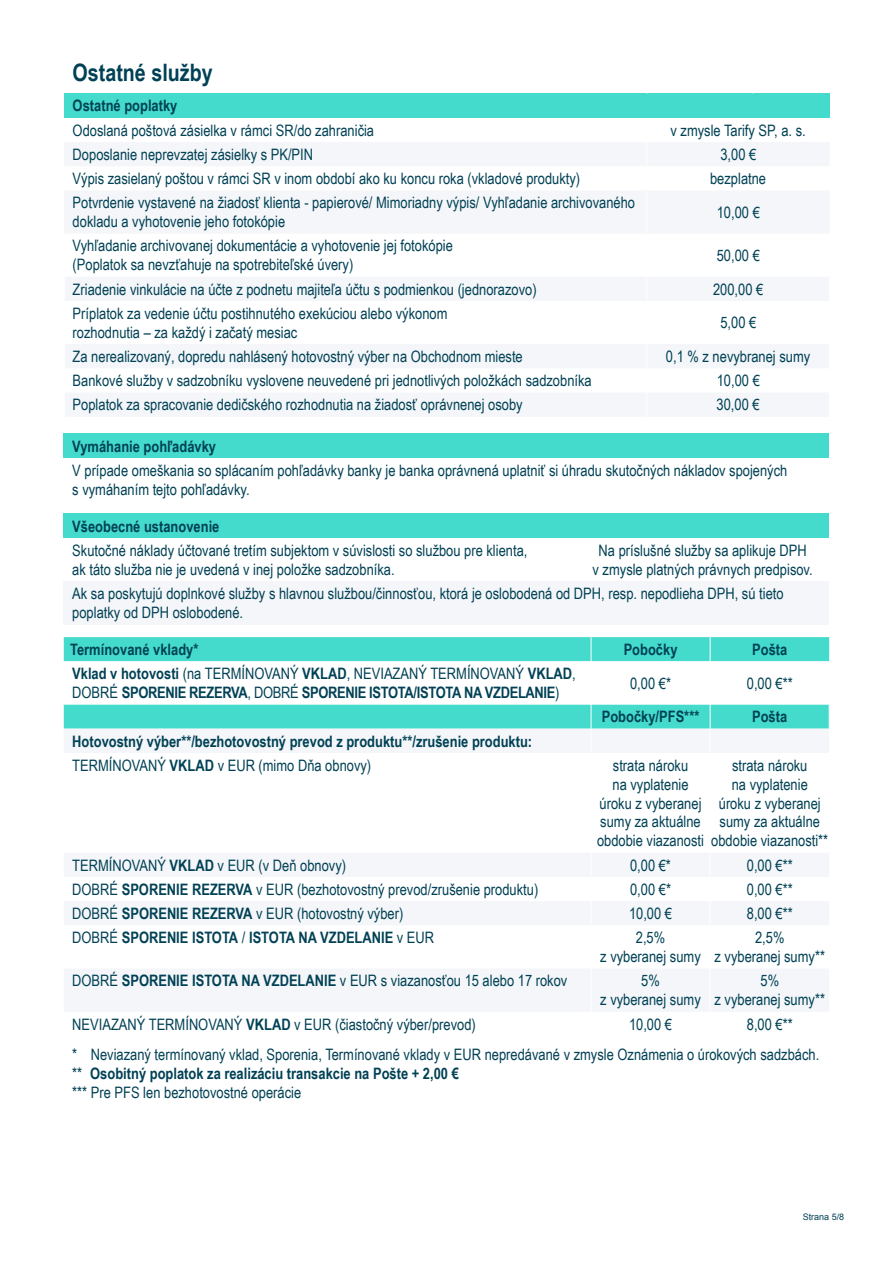
<style>
.page{position:relative;width:893px;height:1263px;background:#fff}
.page>*{position:absolute;margin:0;border:0;box-sizing:border-box;transform-origin:0 0}
.t1{font:700 24px "Arial Narrow";color:#004155}
.t2{font:15.75px/18.9px "Arial Narrow";color:#004155}
.t3{font:700 15.75px/24.2px "Arial Narrow";color:#004155}
.t4{font:700 15.75px/18.9px "Arial Narrow";letter-spacing:-.02em;color:#004155}
.t5{font:9px "Arial";color:#004155}
.s1{font-weight:400}
.s2{font-weight:700}
</style>
<div class="page">
<div style="left:64px;top:94px;width:766px;height:24px;background:#45dbcc"></div>
<svg style="left:65px;top:142px;width:764px;height:274px"></svg>
<svg style="left:646px;top:142px;width:1px;height:24px"></svg>
<hr style="left:646px;top:190px;width:1px;height:44px;background:#fff">
<hr style="left:646px;top:234px;width:1px;height:43px;background:#fff">
<hr style="left:646px;top:301px;width:1px;height:43px;background:#fff">
<svg style="left:646px;top:277px;width:1px;height:24px"></svg>
<svg style="left:646px;top:344px;width:1px;height:72px"></svg>
<div style="left:64px;top:637px;width:765px;height:24px;background:#45dbcc"></div>
<svg style="left:64px;top:661px;width:765px;height:68px"></svg>
<svg style="left:64px;top:729px;width:765px;height:282px"></svg>
<svg style="left:591px;top:637px;width:1px;height:24px"></svg>
<svg style="left:710px;top:637px;width:1px;height:24px"></svg>
<hr style="left:591px;top:661px;width:1px;height:43px;background:#fff">
<hr style="left:710px;top:661px;width:1px;height:43px;background:#fff">
<svg style="left:591px;top:853px;width:1px;height:72px"></svg>
<svg style="left:710px;top:853px;width:1px;height:72px"></svg>
<hr style="left:591px;top:968px;width:1px;height:44px;background:#fff">
<hr style="left:710px;top:968px;width:1px;height:44px;background:#fff">
<hr style="left:591px;top:753px;width:1px;height:100px;background:#fff">
<hr style="left:710px;top:753px;width:1px;height:100px;background:#fff">
<hr style="left:591px;top:925px;width:1px;height:43px;background:#fff">
<hr style="left:710px;top:925px;width:1px;height:43px;background:#fff">
<svg style="left:591px;top:704px;width:1px;height:49px"></svg>
<svg style="left:710px;top:704px;width:1px;height:49px"></svg>
<svg style="left:829px;top:704px;width:1px;height:25px"></svg>
<div style="left:64px;top:434px;width:765px;height:24px;background:#45dbcc"></div>
<div style="left:64px;top:514px;width:765px;height:24px;background:#45dbcc"></div>
<div style="left:64px;top:581px;width:765px;height:43px;background:#f4f6f9"></div>
<h1 class="t1" style="left:73px;top:55px;width:141px">Ostatné služby</h1>
<p class="t3" style="left:73px;top:93px;width:106px">Ostatné poplatky</p>
<p class="t2" style="left:73px;top:120px;width:303px">Odoslaná poštová zásielka v rámci SR/do zahraničia</p>
<p class="t2" style="left:670px;top:120px;width:137px">v zmysle Tarify SP, a. s.</p>
<p class="t2" style="left:73px;top:144px;width:242px">Doposlanie neprevzatej zásielky s PK/PIN</p>
<p class="t2" style="left:720px;top:144px;width:37px">3,00 €</p>
<p class="t2" style="left:73px;top:168px;width:509px">Výpis zasielaný poštou v rámci SR v inom období ako ku koncu roka (vkladové produkty)</p>
<p class="t2" style="left:710px;top:168px;width:58px">bezplatne</p>
<p class="t2" style="left:73px;top:193px;width:564px">Potvrdenie vystavené na žiadosť klienta - papierové/ Mimoriadny výpis/ Vyhľadanie archivovaného dokladu a vyhotovenie jeho fotokópie</p>
<p class="t2" style="left:717px;top:202px;width:45px">10,00 €</p>
<p class="t2" style="left:73px;top:236px;width:382px">Vyhľadanie archivovanej dokumentácie a vyhotovenie jej fotokópie (Poplatok sa nevzťahuje na spotrebiteľské úvery)</p>
<p class="t2" style="left:717px;top:245px;width:45px">50,00 €</p>
<p class="t2" style="left:73px;top:279px;width:465px">Zriadenie vinkulácie na účte z podnetu majiteľa účtu s podmienkou (jednorazovo)</p>
<p class="t2" style="left:713px;top:279px;width:52px">200,00 €</p>
<p class="t2" style="left:73px;top:303px;width:376px">Príplatok za vedenie účtu postihnutého exekúciou alebo výkonom rozhodnutia – za každý i začatý mesiac</p>
<p class="t2" style="left:720px;top:313px;width:37px">5,00 €</p>
<p class="t2" style="left:73px;top:346px;width:452px">Za nerealizovaný, dopredu nahlásený hotovostný výber na Obchodnom mieste</p>
<p class="t2" style="left:666px;top:346px;width:146px">0,1 % z nevybranej sumy</p>
<p class="t2" style="left:73px;top:371px;width:521px">Bankové služby v sadzobníku vyslovene neuvedené pri jednotlivých položkách sadzobníka</p>
<p class="t2" style="left:717px;top:371px;width:45px">10,00 €</p>
<p class="t2" style="left:73px;top:395px;width:451px">Poplatok za spracovanie dedičského rozhodnutia na žiadosť oprávnenej osoby</p>
<p class="t2" style="left:717px;top:395px;width:45px">30,00 €</p>
<p class="t3" style="left:72px;top:433px;width:145px">Vymáhanie pohľadávky</p>
<p class="t2" style="left:72px;top:460px;width:717px">V prípade omeškania so splácaním pohľadávky banky je banka oprávnená uplatniť si úhradu skutočných nákladov spojených s vymáhaním tejto pohľadávky.</p>
<p class="t3" style="left:72px;top:513px;width:149px">Všeobecné ustanovenie</p>
<p class="t2" style="left:72px;top:540px;width:457px">Skutočné náklady účtované tretím subjektom v súvislosti so službou pre klienta, ak táto služba nie je uvedená v inej položke sadzobníka.</p>
<p class="t2" style="left:593px;top:540px;width:222px;text-align:center">Na príslušné služby sa aplikuje DPH<br>v zmysle platných právnych predpisov.</p>
<p class="t2" style="left:72px;top:583px;width:713px">Ak sa poskytujú doplnkové služby s hlavnou službou/činnosťou, ktorá je oslobodená od DPH, resp. nepodlieha DPH, sú tieto poplatky od DPH oslobodené.</p>
<p class="t3" style="left:70px;top:636px;width:130px">Termínované vklady*</p>
<p class="t3" style="left:624px;top:636px;width:55px">Pobočky</p>
<p class="t3" style="left:752px;top:636px;width:37px">Pošta</p>
<p class="t4" style="left:72px;top:663px;width:505px">Vklad v hotovosti <span class="s1">(na TERMÍNOVANÝ</span> VKLAD<span class="s1">, NEVIAZANÝ TERMÍNOVANÝ</span> VKLAD<span class="s1">,<br>DOBRÉ</span> SPORENIE REZERVA<span class="s1">, DOBRÉ</span> SPORENIE ISTOTA/ISTOTA NA VZDELANIE<span class="s1">)</span></p>
<p class="t2" style="left:630px;top:673px;width:42px">0,00 €*</p>
<p class="t2" style="left:747px;top:673px;width:47px">0,00 €**</p>
<p class="t3" style="left:602px;top:704px;width:99px">Pobočky/PFS***</p>
<p class="t3" style="left:752px;top:704px;width:37px">Pošta</p>
<p class="t3" style="left:72px;top:728px;width:461px">Hotovostný výber**/bezhotovostný prevod z produktu**/zrušenie produktu:<br><span class="s1">TERMÍNOVANÝ</span> VKLAD <span class="s1">v EUR (mimo Dňa obnovy)</span></p>
<p class="t2" style="left:597px;top:755px;width:108px;text-align:center">strata nároku<br>na vyplatenie úroku z vyberanej sumy za aktuálne obdobie viazanosti</p>
<p class="t2" style="left:711px;top:755px;width:119px;text-align:center">strata nároku<br>na vyplatenie<br>úroku z vyberanej sumy za aktuálne obdobie viazanosti**</p>
<p class="t2" style="left:72px;top:855px;width:275px">TERMÍNOVANÝ <span class="s2">VKLAD</span> v EUR (v Deň obnovy)</p>
<p class="t2" style="left:630px;top:855px;width:42px">0,00 €*</p>
<p class="t2" style="left:747px;top:855px;width:47px">0,00 €**</p>
<p class="t2" style="left:72px;top:879px;width:468px">DOBRÉ <span class="s2">SPORENIE REZERVA</span> v EUR (bezhotovostný prevod/zrušenie produktu)</p>
<p class="t2" style="left:630px;top:879px;width:42px">0,00 €*</p>
<p class="t2" style="left:747px;top:879px;width:47px">0,00 €**</p>
<p class="t2" style="left:72px;top:903px;width:333px">DOBRÉ <span class="s2">SPORENIE REZERVA</span> v EUR (hotovostný výber)</p>
<p class="t2" style="left:629px;top:903px;width:45px">10,00 €</p>
<p class="t2" style="left:747px;top:903px;width:47px">8,00 €**</p>
<p class="t3" style="left:72px;top:925px;width:363px"><span class="s1">DOBRÉ</span> SPORENIE ISTOTA <span class="s1">/</span> ISTOTA NA VZDELANIE <span class="s1">v EUR</span></p>
<p class="t2" style="left:600px;top:928px;width:102px;text-align:center">2,5%<br>z vyberanej sumy</p>
<p class="t2" style="left:714px;top:928px;width:112px;text-align:center">2,5%<br>z vyberanej sumy**</p>
<p class="t2" style="left:72px;top:971px;width:497px">DOBRÉ <span class="s2">SPORENIE ISTOTA NA VZDELANIE</span> v EUR s viazanosťou 15 alebo 17 rokov</p>
<p class="t2" style="left:600px;top:971px;width:102px;text-align:center">5%<br>z vyberanej sumy</p>
<p class="t2" style="left:714px;top:971px;width:112px;text-align:center">5%<br>z vyberanej sumy**</p>
<p class="t2" style="left:72px;top:1014px;width:405px">NEVIAZANÝ TERMÍNOVANÝ <span class="s2">VKLAD</span> v EUR (čiastočný výber/prevod)</p>
<p class="t2" style="left:629px;top:1014px;width:45px">10,00 €</p>
<p class="t2" style="left:72px;top:1008px;width:748px;line-height:30.6px;text-indent:675px">8,00 €**<br>* Neviazaný termínovaný vklad, Sporenia, Termínované vklady v EUR nepredávané v zmysle Oznámenia o úrokových sadzbách.</p>
<p class="t3" style="left:72px;top:1063px;width:388px;line-height:18.9px"><span class="s1">**</span> Osobitný poplatok za realizáciu transakcie na Pošte + 2,00 € <span class="s1">*** Pre PFS len bezhotovostné operácie</span></p>
<p class="t5" style="left:803px;top:1211px;width:43px">Strana 5/8</p>
</div>
